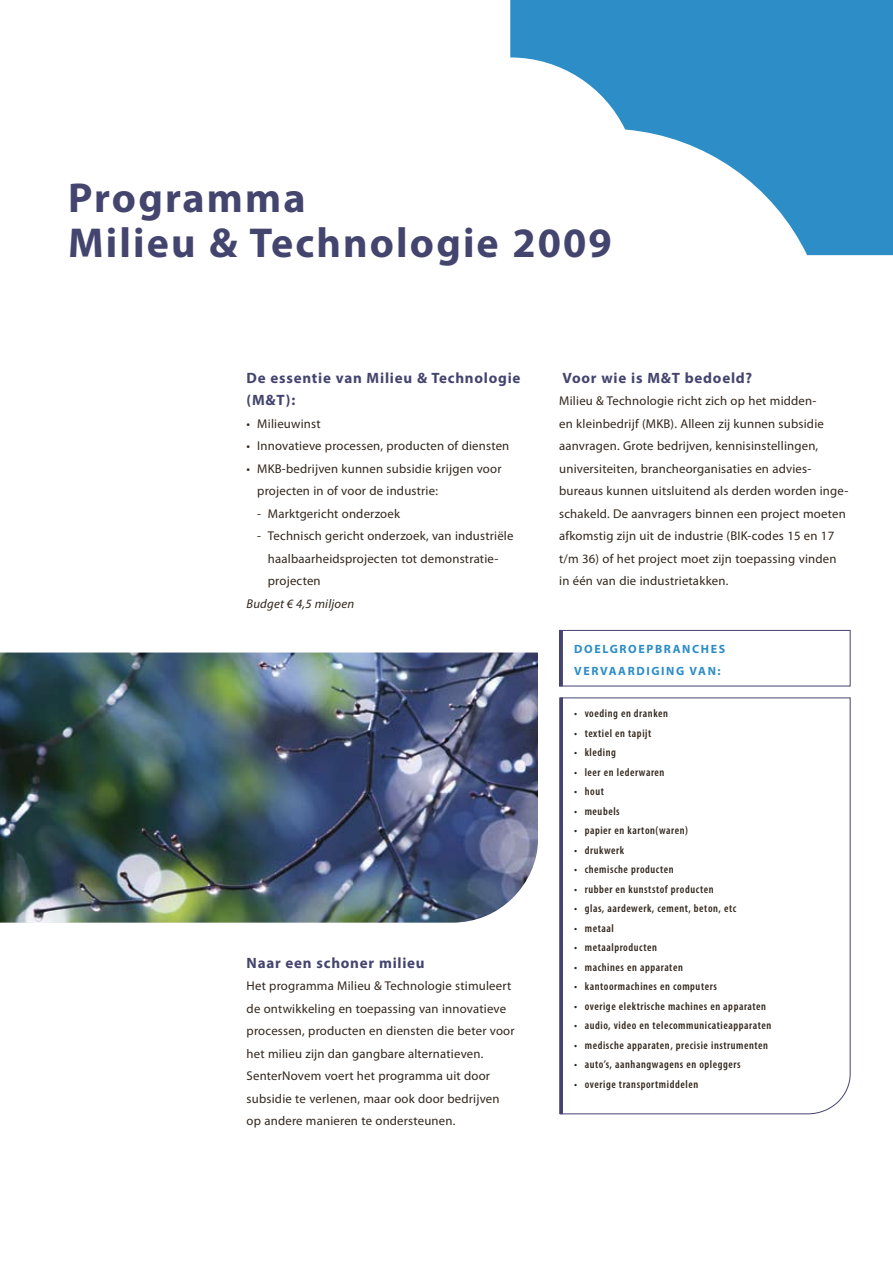
<style>
.page{position:relative;width:893px;height:1263px;background:#fff}
.page>*{position:absolute;margin:0;border:0;box-sizing:border-box;transform-origin:0 0}
.t1{font:700 42px/45px "Myriad Pro";letter-spacing:.05em;color:#44456f}
.t2{font:700 15px/22.5px "Myriad Pro";letter-spacing:.05em;color:#44456f}
.t3{font:12.75px/22.5px "Myriad Pro";letter-spacing:.015em;color:#32261c}
.t4{font:italic 12.75px "Myriad Pro";letter-spacing:.015em;color:#32261c}
.t5{font:700 12px/22.5px "Myriad Pro";letter-spacing:.135em;color:#2c8dc7}
.t6{font:600 condensed 11.25px "Myriad Pro";letter-spacing:.05em;color:#32261c}
</style>
<div class="page">
<svg style="left:510px;top:0;width:383px;height:255px;fill:#2c8dc7"></svg>
<div style="left:559px;top:630px;width:291px;height:56px;border:1px solid #44456f"></div>
<hr style="left:559px;top:630px;width:4px;height:56px;background:#44456f">
<svg style="left:559px;top:697px;width:292px;height:418px"></svg>
<svg style="left:559px;top:698px;width:4px;height:416px;fill:#44456f"></svg>
<img style="left:0;top:653px;width:538px;height:270px">
<h1 class="t1" style="left:68px;top:173px;width:545px">Programma<br>Milieu &amp; Technologie 2009</h1>
<p class="t2" style="left:247px;top:366px;width:275px">De essentie van Milieu &amp; Technologie (M&amp;T):</p>
<p class="t3" style="left:247px;top:412px;width:76px">• Milieuwinst</p>
<p class="t3" style="left:247px;top:434px;width:264px">• Innovatieve processen, producten of diensten</p>
<p class="t3" style="left:257px;top:457px;width:246px;text-indent:-11px">• MKB-bedrijven kunnen subsidie krijgen voor projecten in of voor de industrie:</p>
<p class="t3" style="left:247px;top:502px;width:155px">- Marktgericht onderzoek</p>
<p class="t3" style="left:268px;top:524px;width:247px;text-indent:-21px">- Technisch gericht onderzoek, van industriële haalbaarheidsprojecten tot demonstratie&shy;projecten</p>
<p class="t4" style="left:247px;top:595px;width:109px">Budget € 4,5 miljoen</p>
<p class="t2" style="left:247px;top:951px;width:180px">Naar een schoner milieu</p>
<p class="t3" style="left:247px;top:974px;width:269px">Het programma Milieu &amp; Technologie stimuleert de ontwikkeling en toepassing van innovatieve processen, producten en diensten die beter voor het milieu zijn dan gangbare alternatieven.<br>SenterNovem voert het programma uit door subsidie te verlenen, maar ook door bedrijven op andere manieren te ondersteunen.</p>
<p class="t2" style="left:562px;top:366px;width:191px">Voor wie is M&amp;T bedoeld?</p>
<p class="t3" style="left:559px;top:389px;width:291px">Milieu &amp; Technologie richt zich op het midden-<br>en kleinbedrijf (MKB). Alleen zij kunnen subsidie aanvragen. Grote bedrijven, kennisinstellingen, universiteiten, brancheorganisaties en advies&shy;bureaus kunnen uitsluitend als derden worden inge&shy;schakeld. De aanvragers binnen een project moeten afkomstig zijn uit de industrie (BIK-codes 15 en 17 t/m 36) of het project moet zijn toepassing vinden in één van die industrietakken.</p>
<p class="t5" style="left:574px;top:637px;width:153px">Doelgroepbranches vervaardiging van:</p>
<p class="t6" style="left:574px;top:707px;width:95px">• voeding en dranken</p>
<p class="t6" style="left:574px;top:727px;width:79px">• textiel en tapijt</p>
<p class="t6" style="left:574px;top:746px;width:43px">• kleding</p>
<p class="t6" style="left:574px;top:766px;width:92px">• leer en lederwaren</p>
<p class="t6" style="left:574px;top:785px;width:31px">• hout</p>
<p class="t6" style="left:574px;top:805px;width:47px">• meubels</p>
<p class="t6" style="left:574px;top:824px;width:115px">• papier en karton(waren)</p>
<p class="t6" style="left:574px;top:844px;width:51px">• drukwerk</p>
<p class="t6" style="left:574px;top:863px;width:101px">• chemische producten</p>
<p class="t6" style="left:574px;top:883px;width:141px">• rubber en kunststof producten</p>
<p class="t6" style="left:574px;top:902px;width:164px">• glas, aardewerk, cement, beton, etc</p>
<p class="t6" style="left:574px;top:922px;width:41px">• metaal</p>
<p class="t6" style="left:574px;top:941px;width:84px">• metaalproducten</p>
<p class="t6" style="left:574px;top:961px;width:110px">• machines en apparaten</p>
<p class="t6" style="left:574px;top:980px;width:144px">• kantoormachines en computers</p>
<p class="t6" style="left:574px;top:1000px;width:193px">• overige elektrische machines en apparaten</p>
<p class="t6" style="left:574px;top:1019px;width:199px">• audio, video en telecommunicatieapparaten</p>
<p class="t6" style="left:574px;top:1039px;width:195px">• medische apparaten, precisie instrumenten</p>
<p class="t6" style="left:574px;top:1058px;width:168px">• auto’s, aanhangwagens en opleggers</p>
<p class="t6" style="left:574px;top:1078px;width:126px">• overige transportmiddelen</p>
</div>
